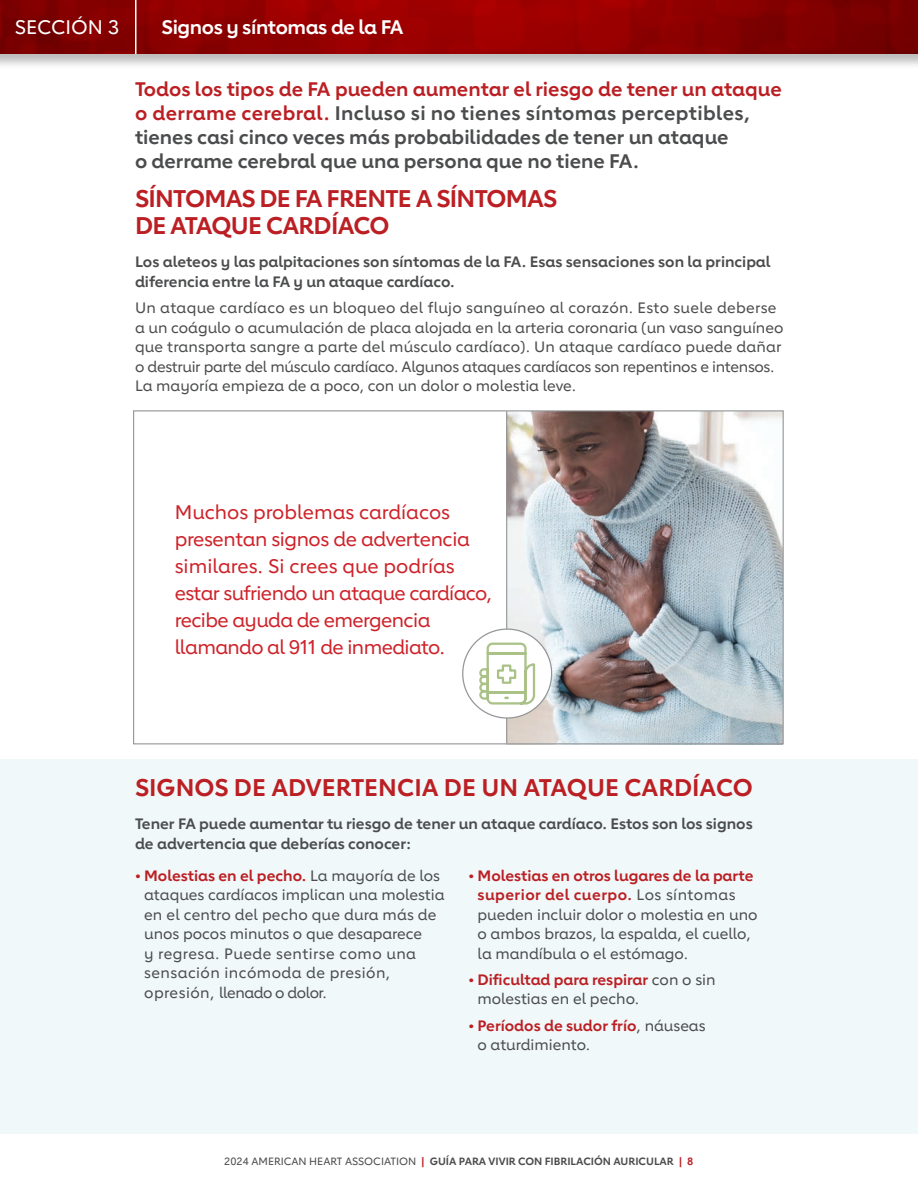
<style>
.page{position:relative;width:918px;height:1188px;background:#fff}
.page>*{position:absolute;margin:0;border:0;box-sizing:border-box;transform-origin:0 0}
.SUB_HD_1{font:700 24px/27px "Lub Dub";letter-spacing:-.03em;color:#bb1f23}
.SUB_HD_1-2{font:700 24px "Lub Dub";color:#bb1f23}
.t1{font:700 19.5px/24px "Lub Dub";color:#4b4c4d}
.t2{font:500 19.5px/27px "Lub Dub";letter-spacing:-.025em;color:#ce232a}
.t3{font:700 19.5px "Lub Dub";letter-spacing:-.02em;color:#fff}
.t4{font:500 19.5px "Lub Dub";color:#fff}
.t5{font:500 15px/19.5px "Lub Dub";color:#4b4c4d}
.t6{font:700 15px/19.5px "Lub Dub";color:#4b4c4d}
.t7{font:700 10.5px "Lub Dub";color:#4b4c4d}
.s1{color:#bb1f23}
.s2{font-weight:700;color:#bb1f23}
.s3{font-weight:500}
</style>
<div class="page">
<div style="left:0;top:0;width:918px;height:69px;background:#231f20;opacity:.3"></div>
<img style="left:0;top:0;width:918px;height:54px">
<div style="left:0;top:760px;width:918px;height:374px;background:#f0f8f9"></div>
<hr style="left:135px;top:0;width:1px;height:54px;background:#fff">
<img style="left:507px;top:412px;width:275px;height:330px">
<hr style="left:506px;top:411px;width:1px;height:332px;background:#939598">
<div style="left:463px;top:629px;width:89px;height:89px;background:#fff;border-radius:50%"></div>
<svg style="left:479px;top:642px;width:57px;height:63px"></svg>
<p class="t4" style="left:15px;top:16px;width:106px">SECCIÓN 3</p>
<p class="t3" style="left:162px;top:15px;width:244px">Signos y síntomas de la FA</p>
<p class="t1" style="left:135px;top:76px;width:648px"><span class="s1">Todos los tipos de FA pueden aumentar el riesgo de tener un ataque o derrame cerebral.</span> Incluso si no tienes síntomas perceptibles, tienes casi cinco veces más probabilidades de tener un ataque<br>o derrame cerebral que una persona que no tiene FA.</p>
<p class="SUB_HD_1" style="left:135px;top:185px;width:424px">SÍNTOMAS DE FA FRENTE A SÍNTOMAS<br>DE ATAQUE CARDÍACO</p>
<p class="t6" style="left:135px;top:252px;width:637px">Los aleteos y las palpitaciones son síntomas de la FA. Esas sensaciones son la principal diferencia entre la FA y un ataque cardíaco.</p>
<p class="t5" style="left:135px;top:298px;width:650px">Un ataque cardíaco es un bloqueo del flujo sanguíneo al corazón. Esto suele deberse a un coágulo o acumulación de placa alojada en la arteria coronaria (un vaso sanguíneo que transporta sangre a parte del músculo cardíaco). Un ataque cardíaco puede dañar o destruir parte del músculo cardíaco. Algunos ataques cardíacos son repentinos e intensos.<br>La mayoría empieza de a poco, con un dolor o molestia leve.</p>
<p class="t2" style="left:175px;top:498px;width:319px">Muchos problemas cardíacos presentan signos de advertencia similares. Si crees que podrías estar sufriendo un ataque cardíaco, recibe ayuda de emergencia llamando al 911 de inmediato.</p>
<p class="SUB_HD_1-2" style="left:135px;top:773px;width:619px">SIGNOS DE ADVERTENCIA DE UN ATAQUE CARDÍACO</p>
<p class="t6" style="left:135px;top:814px;width:619px">Tener FA puede aumentar tu riesgo de tener un ataque cardíaco. Estos son los signos de advertencia que deberías conocer:</p>
<p class="t5" style="left:144px;top:865px;width:302px;text-indent:-9px"><span class="s2">• Molestias en el pecho.</span> La mayoría de los ataques cardíacos implican una molestia en el centro del pecho que dura más de unos pocos minutos o que desaparece<br>y regresa. Puede sentirse como una sensación incómoda de presión, opresión, llenado o dolor.</p>
<p class="t5" style="left:478px;top:865px;width:282px;text-indent:-9px"><span class="s2">• Molestias en otros lugares de la parte superior del cuerpo.</span> Los síntomas pueden incluir dolor o molestia en uno o ambos brazos, la espalda, el cuello, la mandíbula o el estómago.</p>
<p class="t5" style="left:478px;top:970px;width:240px;text-indent:-9px"><span class="s2">• Dificultad para respirar</span> con o sin molestias en el pecho.</p>
<p class="t5" style="left:478px;top:1015px;width:230px;text-indent:-9px"><span class="s2">• Períodos de sudor frío</span>, náuseas o aturdimiento.</p>
<p class="t7" style="left:224px;top:1155px;width:471px"><span class="s3">2024 AMERICAN HEART ASSOCIATION</span> <span class="s1">|</span> GUÍA PARA VIVIR CON FIBRILACIÓN AURICULAR <span class="s1">| 8</span></p>
</div>
